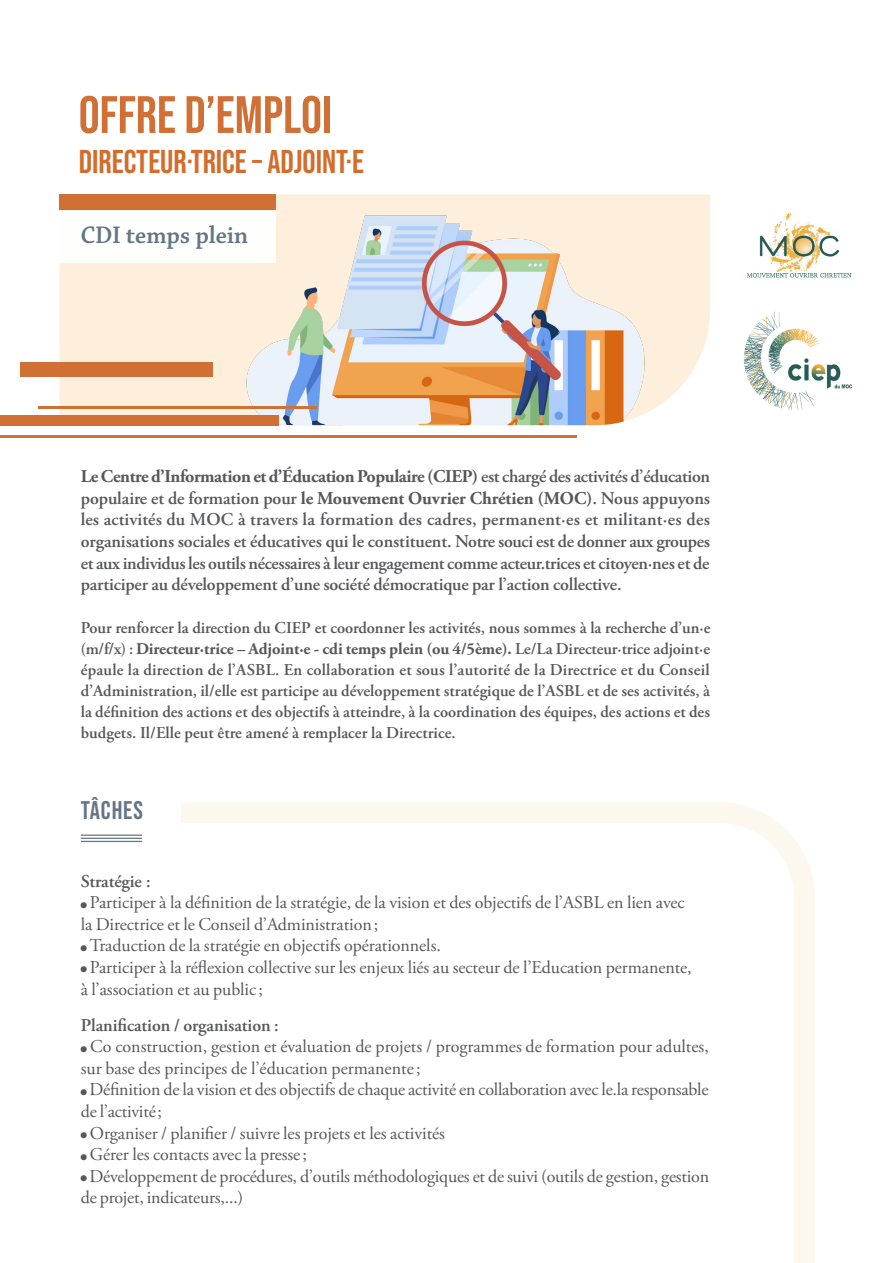
<style>
.page{position:relative;width:893px;height:1263px;background:#fff}
.page>*{position:absolute;margin:0;border:0;box-sizing:border-box;transform-origin:0 0}
.t1{font:52.5px "Bebas Neue";color:#d17035}
.t2{font:33px "Bebas Neue";color:#d36d2b}
.t3{font:25.5px "Chaparral Pro Semibold Subh";letter-spacing:.01em;color:#647686}
.texte_courant_arep{font:25.5px "Bebas Neue";letter-spacing:.035em;color:#647686}
.texte_courant_arep-2{font:18px "Adobe Garamond Pro";letter-spacing:-.005em;color:#57585a}
.texte_courant_arep-3{font:600 18px/21.6px "Adobe Garamond Pro";letter-spacing:-.01em;color:#57585a;text-align:justify}
.texte_courant_arep-4{font:600 16.5px/21px "Adobe Garamond Pro";letter-spacing:.005em;color:#57585a;text-align:justify}
.texte_courant_arep-5{font:6px "Webdings";color:#57585a}
.s1{font-weight:700}
</style>
<div class="page">
<svg style="left:80px;top:802px;width:735px;height:461px"></svg>
<img style="left:746px;top:212px;width:106px;height:66px">
<div style="left:0;top:779px;width:181px;height:51px;background:#fff"></div>
<svg style="left:60px;top:194px;width:650px;height:221px;background:#fdeedc"></svg>
<img style="left:222px;top:194px;width:447px;height:231px">
<hr style="left:0;top:436px;width:577px;height:2px;background:#d17035">
<div style="left:60px;top:194px;width:216px;height:16px;background:#d17035"></div>
<div style="left:0;top:415px;width:279px;height:10px;background:#d17035"></div>
<div style="left:20px;top:362px;width:192px;height:14px;background:#d17035"></div>
<hr style="left:38px;top:406px;width:279px;height:2px;background:#d17035">
<div style="left:60px;top:210px;width:216px;height:53px;background:#fff"></div>
<img style="left:743px;top:311px;width:110px;height:99px">
<hr style="left:81px;top:834px;width:61px;height:2px;background:#647686">
<hr style="left:81px;top:838px;width:61px;height:1px;background:#647686">
<hr style="left:81px;top:841px;width:61px;height:1px;background:#647686">
<p class="t1" style="left:79px;top:85px;width:255px">OFFRE ’D EMPLOI</p>
<p class="t2" style="left:79px;top:142px;width:287px">DIRECTEUR·TRICE – ADJOINTE·</p>
<p class="t3" style="left:81px;top:221px;width:169px">CDI temps plein</p>
<p class="texte_courant_arep-3" style="left:81px;top:466px;width:631px"><span class="s1">Le Centre ’d Information et ’d Éducation Populaire (CIEP)</span> est chargé des activités ’d éducation populaire et de formation pour <span class="s1">le Mouvement Ouvrier Chrétien (MOC</span> .<span class="s1">)</span> Nous appuyons les activités du MOC à travers la formation des cadres, permanent·es et militant·es des organisations sociales et éducatives qui le constituent. Notre souci est de donner aux groupes et aux individus les outils nécessaires à leur engagement comme acteur.trices et citoyen·nes et de participer au développement ’d une société démocratique par ’l action collective.</p>
<p class="texte_courant_arep-4" style="left:81px;top:617px;width:631px">Pour renforcer la direction du CIEP et coordonner les activités, nous sommes laà recherche ’d u n e· m( x/f/ :) <span class="s1">Directeur·trice – Adjoint -e· cdi temps plein (ou 4/5ème .)</span> Le/La Directeur·trice adjoint e· épaule la direction de ’l ASBL. En collaboration et sous ’l autorité de la Directrice et du Conseil ’d Administration /i l, elle est participe au développement stratégique de ’l ASBL et de ses activités à, la définition des actions et des objectifs à atteindre laà, coordination des équipes, des actions et des budgets Il. /Elle peut être amené à remplacer la Directrice.</p>
<p class="texte_courant_arep" style="left:81px;top:796px;width:64px">TÂCHES</p>
<p class="texte_courant_arep-3" style="left:81px;top:870px;width:72px">Stratégie :</p>
<p class="texte_courant_arep-2" style="left:90px;top:891px;width:596px">Participer laà définition de la stratégie, de la vision et des objectifs de ’l ASBL en lien avec</p>
<p class="texte_courant_arep-5" style="left:81px;top:902px;width:7px">■</p>
<p class="texte_courant_arep-2" style="left:81px;top:913px;width:299px">la Directrice et le Conseil ’d Administration;</p>
<p class="texte_courant_arep-2" style="left:90px;top:935px;width:352px">Traduction de la stratégie en objectifs opérationnels.</p>
<p class="texte_courant_arep-5" style="left:81px;top:945px;width:7px">■</p>
<p class="texte_courant_arep-2" style="left:90px;top:956px;width:603px">Participer laà réflexion collective sur les enjeux liés au secteur de ’l Education permanente,</p>
<p class="texte_courant_arep-5" style="left:81px;top:967px;width:7px">■</p>
<p class="texte_courant_arep-2" style="left:81px;top:978px;width:184px">’là association et au public;</p>
<p class="texte_courant_arep-3" style="left:81px;top:1014px;width:199px">Planification / organisation :</p>
<p class="texte_courant_arep-2" style="left:90px;top:1035px;width:620px">Co construction, gestion et évaluation de projets / programmes de formation pour adultes,</p>
<p class="texte_courant_arep-5" style="left:81px;top:1046px;width:7px">■</p>
<p class="texte_courant_arep-2" style="left:81px;top:1057px;width:342px">sur base des principes de ’l éducation permanente;</p>
<p class="texte_courant_arep-2" style="left:90px;top:1079px;width:621px">Définition de la vision et des objectifs de chaque activité en collaboration avec le l a. responsable</p>
<p class="texte_courant_arep-5" style="left:81px;top:1089px;width:7px">■</p>
<p class="texte_courant_arep-2" style="left:81px;top:1100px;width:83px">de ’l activité;</p>
<p class="texte_courant_arep-2" style="left:90px;top:1122px;width:356px">Organiser / planifier / suivre les projets et les activités</p>
<p class="texte_courant_arep-5" style="left:81px;top:1132px;width:7px">■</p>
<p class="texte_courant_arep-2" style="left:90px;top:1143px;width:218px">Gérer les contacts avec la presse;</p>
<p class="texte_courant_arep-5" style="left:81px;top:1154px;width:7px">■</p>
<p class="texte_courant_arep-2" style="left:90px;top:1165px;width:621px">Développement de procédures ’d, outils méthodologiques et de suivi (outils de gestion, gestion</p>
<p class="texte_courant_arep-5" style="left:81px;top:1175px;width:7px">■</p>
<p class="texte_courant_arep-2" style="left:81px;top:1187px;width:164px">de projet, indicateurs,...(</p>
</div>
